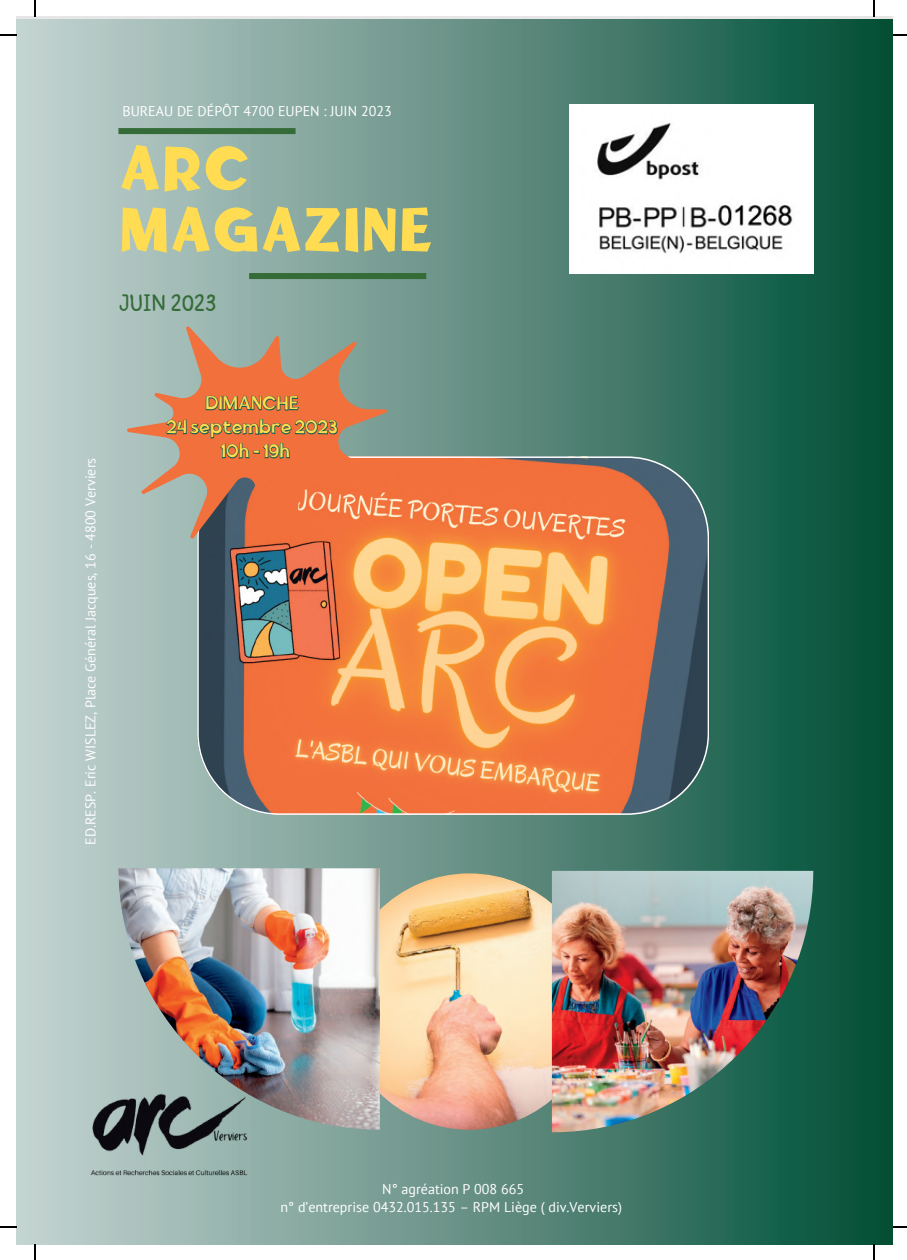
<style>
.page{position:relative;width:907px;height:1260px;background:#fff}
.page>*{position:absolute;margin:0;border:0;box-sizing:border-box;transform-origin:0 0}
.t1{font:700 60px "Tufuli Arabic";color:#ffdc51}
.t2{font:300 23.8px "Childos Arabic";color:#346b37}
.t3{font:18px "Tufuli Arabic";color:#ffdc51}
.t4{font:14px "PT Sans";color:#fff}
</style>
<div class="page">
<div style="left:16px;top:19px;width:876px;height:1225px;background:linear-gradient(to right,#c9d5d5,#044f38)"></div>
<div style="left:118px;top:128px;width:177px;height:6px;background:#346b37"></div>
<div style="left:249px;top:273px;width:177px;height:6px;background:#346b37"></div>
<svg style="left:197px;top:456px;width:512px;height:358px;background:#ca8055"></svg>
<img style="left:341px;top:873px;width:256px;height:256px;border-radius:50%">
<img style="left:552px;top:870px;width:261px;height:261px">
<img style="left:118px;top:868px;width:262px;height:261px">
<img style="left:569px;top:104px;width:244px;height:170px">
<img style="left:89px;top:1056px;width:160px;height:160px">
<svg style="left:127px;top:325px;width:261px;height:214px;background:#b39c87"></svg>
<svg style="left:163px;top:261px;width:176px;height:260px;background:#b78f74"></svg>
<svg style="left:219px;top:440px;width:72px;height:19px"></svg>
<svg style="left:34px;top:0;width:2px;height:16px"></svg>
<svg style="left:0;top:34px;width:16px;height:2px"></svg>
<svg style="left:873px;top:0;width:1px;height:16px"></svg>
<svg style="left:892px;top:34px;width:15px;height:2px"></svg>
<svg style="left:34px;top:1244px;width:2px;height:15px"></svg>
<svg style="left:0;top:1226px;width:16px;height:1px"></svg>
<svg style="left:873px;top:1244px;width:1px;height:15px"></svg>
<svg style="left:892px;top:1226px;width:15px;height:1px"></svg>
<p class="t4" style="left:122px;top:101px;width:271px">BUREAU DE DÉPÔT 4700 EUPEN : JUIN 2023</p>
<p class="t1" style="left:119px;top:144px;width:133px">ARC</p>
<p class="t1" style="left:119px;top:206px;width:316px">MAGAZINE</p>
<p class="t2" style="left:119px;top:285px;width:99px">JUIN 2023</p>
<p class="t4" style="left:81px;top:844px;width:388px;rotate:-90deg">ED.RESP. Eric WISLEZ, Place Général Jacques, 16 - 4800 Verviers</p>
<p class="t3" style="left:205px;top:396px;width:95px">DIMANCHE</p>
<p class="t3" style="left:166px;top:420px;width:173px">24 septembre 2023</p>
<p class="t3" style="left:220px;top:444px;width:71px">10h - 19h</p>
<p class="t4" style="left:382px;top:1178px;width:143px">N° agréation P 008 665</p>
<p class="t4" style="left:280px;top:1197px;width:343px">n° d’entreprise 0432.015.135 – RPM Liège ( div.Verviers)</p>
</div>
